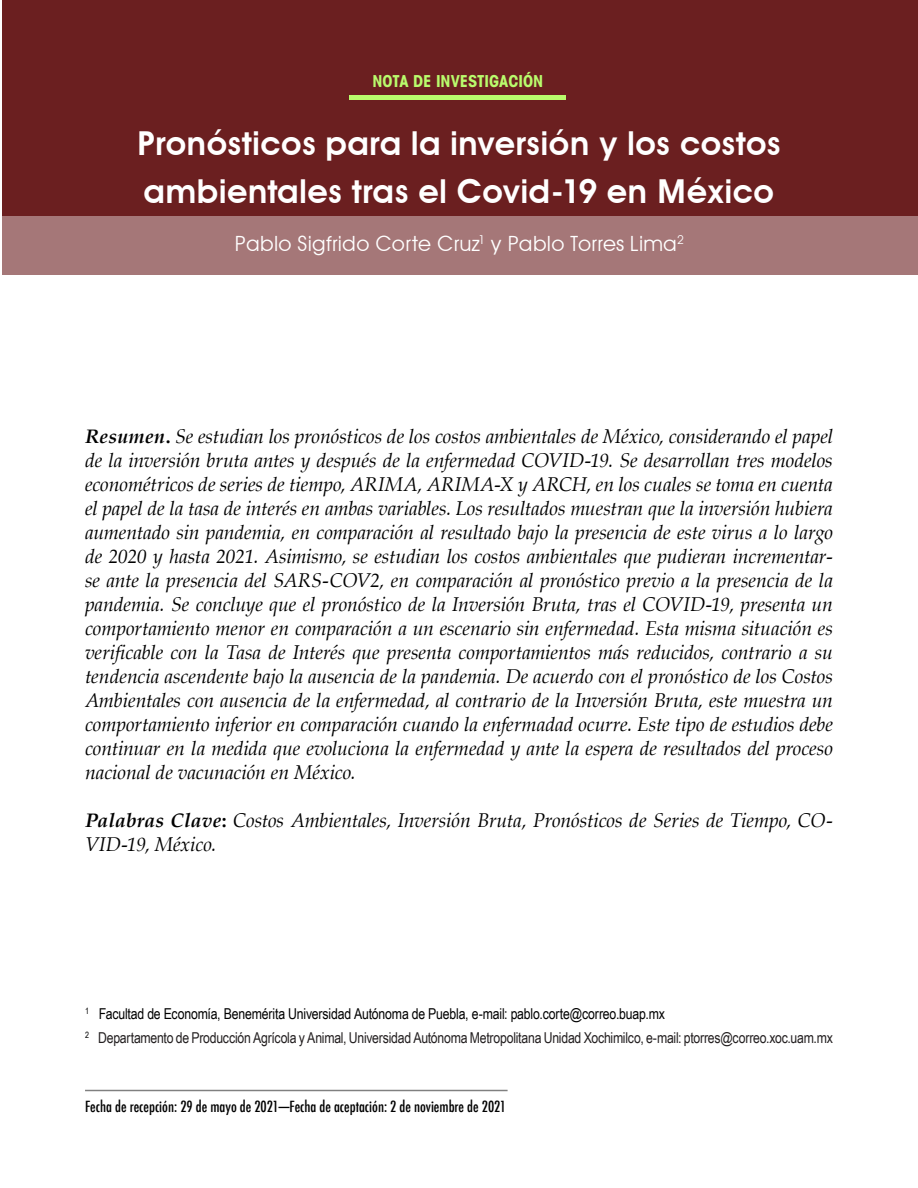
<style>
.page{position:relative;width:918px;height:1188px;background:#fff}
.page>*{position:absolute;margin:0;border:0;box-sizing:border-box;transform-origin:0 0}
.t1{font:600 33px/48px "Avant Garde";color:#fff}
.t2{font:21px "Avant Garde";letter-spacing:-.015em;color:#fff}
.t3{font:italic 19.5px/24px "Palatino";letter-spacing:-.005em;color:#000;text-align:justify}
.t4{font:16.5px "Avant Garde Cond Bold SC850";color:#b9fb6c}
.t5{font:15px/24px "Arial Narrow";letter-spacing:-.015em;color:#231f20}
.t6{font:500 condensed 15px "Futura";color:#000}
.s1{font-family:"Avant Garde";font-weight:700;font-stretch:condensed}
.s2{font-weight:700}
.s3{font-weight:700;font-style:normal}
.s4{color:#000}
.s5{font-family:"Arial Narrow";font-weight:400;font-stretch:normal}
</style>
<div class="page">
<div style="left:2px;top:0;width:916px;height:274px;background:#6b1f20"></div>
<div style="left:1px;top:217px;width:917px;height:58px;background:#a57778"></div>
<div style="left:349px;top:95px;width:217px;height:5px;background:#b9fb6c"></div>
<hr style="left:85px;top:1090px;width:423px;height:1px;background:#000">
<p class="t4" style="left:354px;top:70px;width:204px">ARTÍCULO DE INVESTIG<span class="s1">ACIÓN</span></p>
<p class="t4" style="left:372px;top:70px;width:172px">NOTA DE INVESTIGACIÓN</p>
<h1 class="t1" style="left:137px;top:119px;width:646px">Pronósticos para la inversión y los costos ambientales tras el Covid-19 en México</h1>
<p class="t2" style="left:234px;top:230px;width:451px">Pablo Sigfrido Corte Cruz<sup>1</sup> y Pablo Torres Lima<sup>2</sup></p>
<p class="t3" style="left:85px;top:424px;width:750px"><span class="s2">Resumen</span><span class="s3">.</span> Se estudian los pronósticos de los costos ambientales de México, considerando el papel de la inversión bruta antes y después de la enfermedad COVID-19. Se desarrollan tres modelos econométricos de series de tiempo, ARIMA, ARIMA-X y ARCH, en los cuales se toma en cuenta el papel de la tasa de interés en ambas variables. Los resultados muestran que la inversión hubiera aumentado sin pandemia, en comparación al resultado bajo la presencia de este virus a lo largo de 2020 y hasta 2021. Asimismo, se estudian los costos ambientales que pudieran incrementar&shy;se ante la presencia del SARS-COV2, en comparación al pronóstico previo a la presencia de la pandemia. Se concluye que el pronóstico de la Inversión Bruta, tras el COVID-19, presenta un comportamiento menor en comparación a un escenario sin enfermedad. Esta misma situación es verificable con la Tasa de Interés que presenta comportamientos más reducidos, contrario a su tendencia ascendente bajo la ausencia de la pandemia. De acuerdo con el pronóstico de los Costos Ambientales con ausencia de la enfermedad, al contrario de la Inversión Bruta, este muestra un comportamiento inferior en comparación cuando la enfermadad ocurre. Este tipo de estudios debe continuar en la medida que evoluciona la enfermedad y ante la espera de resultados del proceso nacional de vacunación en México.</p>
<p class="t3" style="left:85px;top:808px;width:749px"><span class="s2">Palabras Clave</span><span class="s3">:</span> Costos Ambientales, Inversión Bruta, Pronósticos de Series de Tiempo, CO-<br>VID-19, México.</p>
<p class="t5" style="left:85px;top:1002px;width:749px"><sup>1</sup> <span class="s4">Facultad de Economía, Benemérita Universidad Autónoma de Puebla, e-mail: pablo.corte@correo.buap.mx<br></span><sup>2</sup> Departamento de Producción Agrícola y Animal, Universidad Autónoma Metropolitana Unidad Xochimilco, e-mail: ptorres@correo.xoc.uam.mx</p>
<p class="t6" style="left:85px;top:1097px;width:423px">Fecha de recepción: 29 de mayo de 2021<span class="s5">─</span>Fecha de aceptación: 2 de noviembre de 2021</p>
</div>
